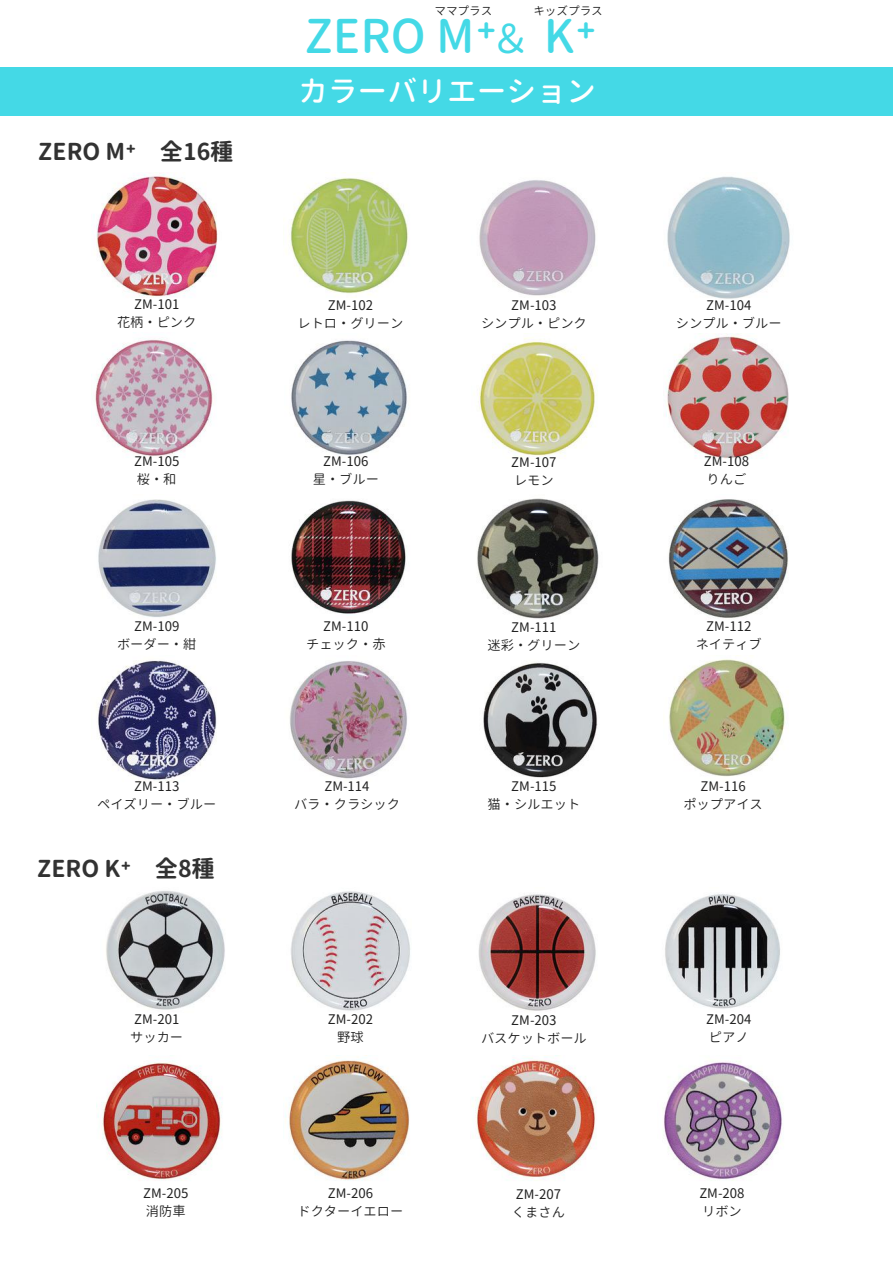
<style>
.page{position:relative;width:893px;height:1263px;background:#fff}
.page>*{position:absolute;margin:0;border:0;box-sizing:border-box;transform-origin:0 0}
.t1{font:500 46.35px "Gen Jyuu Gothic";color:#44d9e6}
.t2{font:39.75px "Gen Jyuu Gothic";color:#44d9e6}
.t3{font:500 29.85px "Gen Jyuu Gothic";color:#fff}
.t4{font:700 23.25px "Gen Jyuu Gothic";color:#323232}
.t5{font:13.2px "Gen Jyuu Gothic";color:#222}
.t6{font:13.2px "Gen Jyuu Gothic";color:#222}
.t7{font:11.55px "Gen Jyuu Gothic";color:#222}
</style>
<div class="page">
<div style="left:0;top:68px;width:893px;height:48px;background:#44d9e6"></div>
<img style="left:285px;top:1055px;width:125px;height:126px">
<img style="left:472px;top:1055px;width:125px;height:126px">
<img style="left:663px;top:1060px;width:121px;height:121px">
<img style="left:98px;top:1055px;width:124px;height:126px">
<img style="left:478px;top:894px;width:118px;height:117px">
<img style="left:665px;top:894px;width:115px;height:115px">
<img style="left:106px;top:891px;width:119px;height:119px">
<img style="left:291px;top:891px;width:119px;height:120px">
<img style="left:98px;top:660px;width:119px;height:122px">
<img style="left:289px;top:661px;width:118px;height:118px">
<img style="left:290px;top:172px;width:119px;height:123px">
<img style="left:291px;top:500px;width:115px;height:114px">
<img style="left:291px;top:340px;width:116px;height:115px">
<img style="left:483px;top:662px;width:115px;height:116px">
<img style="left:479px;top:180px;width:117px;height:116px">
<img style="left:477px;top:498px;width:122px;height:121px">
<img style="left:474px;top:337px;width:124px;height:120px">
<img style="left:669px;top:655px;width:117px;height:122px">
<img style="left:667px;top:176px;width:123px;height:123px">
<img style="left:668px;top:499px;width:120px;height:119px">
<img style="left:665px;top:333px;width:124px;height:126px">
<img style="left:93px;top:174px;width:125px;height:124px">
<img style="left:95px;top:339px;width:118px;height:119px">
<img style="left:98px;top:499px;width:118px;height:119px">
<p class="t7" style="left:434px;top:2px;width:59px">ママプラス</p>
<p class="t7" style="left:533px;top:2px;width:71px">キッズプラス</p>
<h2 class="t2" style="left:491px;top:10px;width:41px">＆</h2>
<h3 class="t3" style="left:298px;top:70px;width:300px">カラーバリエーション</h3>
<h1 class="t1" style="left:305px;top:3px;width:294px">ZERO M⁺ K⁺</h1>
<h3 class="t4" style="left:38px;top:135px;width:197px">ZERO M⁺ 全16種</h3>
<p class="t5" style="left:134px;top:294px;width:47px">ZM-101</p>
<p class="t6" style="left:117px;top:312px;width:81px">花柄・ピンク</p>
<p class="t5" style="left:328px;top:295px;width:47px">ZM-102</p>
<p class="t6" style="left:297px;top:313px;width:107px">レトロ・グリーン</p>
<p class="t5" style="left:511px;top:295px;width:47px">ZM-103</p>
<p class="t6" style="left:481px;top:313px;width:107px">シンプル・ピンク</p>
<p class="t5" style="left:706px;top:295px;width:47px">ZM-104</p>
<p class="t6" style="left:676px;top:313px;width:107px">シンプル・ブルー</p>
<p class="t5" style="left:134px;top:452px;width:47px">ZM-105</p>
<p class="t6" style="left:137px;top:470px;width:41px">桜・和</p>
<p class="t5" style="left:323px;top:452px;width:47px">ZM-106</p>
<p class="t6" style="left:313px;top:470px;width:68px">星・ブルー</p>
<p class="t5" style="left:511px;top:453px;width:47px">ZM-107</p>
<p class="t6" style="left:514px;top:471px;width:41px">レモン</p>
<p class="t5" style="left:704px;top:452px;width:47px">ZM-108</p>
<p class="t6" style="left:707px;top:470px;width:41px">りんご</p>
<p class="t5" style="left:134px;top:616px;width:47px">ZM-109</p>
<p class="t6" style="left:117px;top:634px;width:81px">ボーダー・紺</p>
<p class="t5" style="left:323px;top:616px;width:47px">ZM-110</p>
<p class="t6" style="left:306px;top:634px;width:81px">チェック・赤</p>
<p class="t5" style="left:511px;top:617px;width:47px">ZM-111</p>
<p class="t6" style="left:488px;top:635px;width:94px">迷彩・グリーン</p>
<p class="t5" style="left:706px;top:616px;width:47px">ZM-112</p>
<p class="t6" style="left:696px;top:634px;width:68px">ネイティブ</p>
<p class="t5" style="left:134px;top:776px;width:47px">ZM-113</p>
<p class="t6" style="left:97px;top:794px;width:121px">ペイズリー・ブルー</p>
<p class="t5" style="left:324px;top:776px;width:47px">ZM-114</p>
<p class="t6" style="left:294px;top:794px;width:107px">バラ・クラシック</p>
<p class="t5" style="left:511px;top:776px;width:47px">ZM-115</p>
<p class="t6" style="left:488px;top:794px;width:94px">猫・シルエット</p>
<p class="t5" style="left:700px;top:776px;width:47px">ZM-116</p>
<p class="t6" style="left:683px;top:794px;width:81px">ポップアイス</p>
<h3 class="t4" style="left:37px;top:852px;width:179px">ZERO K⁺ 全8種</h3>
<p class="t5" style="left:134px;top:1009px;width:47px">ZM-201</p>
<p class="t6" style="left:130px;top:1027px;width:54px">サッカー</p>
<p class="t5" style="left:328px;top:1009px;width:47px">ZM-202</p>
<p class="t6" style="left:337px;top:1027px;width:28px">野球</p>
<p class="t5" style="left:511px;top:1010px;width:47px">ZM-203</p>
<p class="t6" style="left:481px;top:1028px;width:107px">バスケットボール</p>
<p class="t5" style="left:706px;top:1009px;width:47px">ZM-204</p>
<p class="t6" style="left:709px;top:1027px;width:41px">ピアノ</p>
<p class="t5" style="left:143px;top:1184px;width:47px">ZM-205</p>
<p class="t6" style="left:146px;top:1202px;width:41px">消防車</p>
<p class="t5" style="left:328px;top:1184px;width:47px">ZM-206</p>
<p class="t6" style="left:297px;top:1202px;width:107px">ドクターイエロー</p>
<p class="t5" style="left:516px;top:1185px;width:47px">ZM-207</p>
<p class="t6" style="left:512px;top:1203px;width:54px">くまさん</p>
<p class="t5" style="left:699px;top:1184px;width:47px">ZM-208</p>
<p class="t6" style="left:702px;top:1202px;width:41px">リボン</p>
</div>
